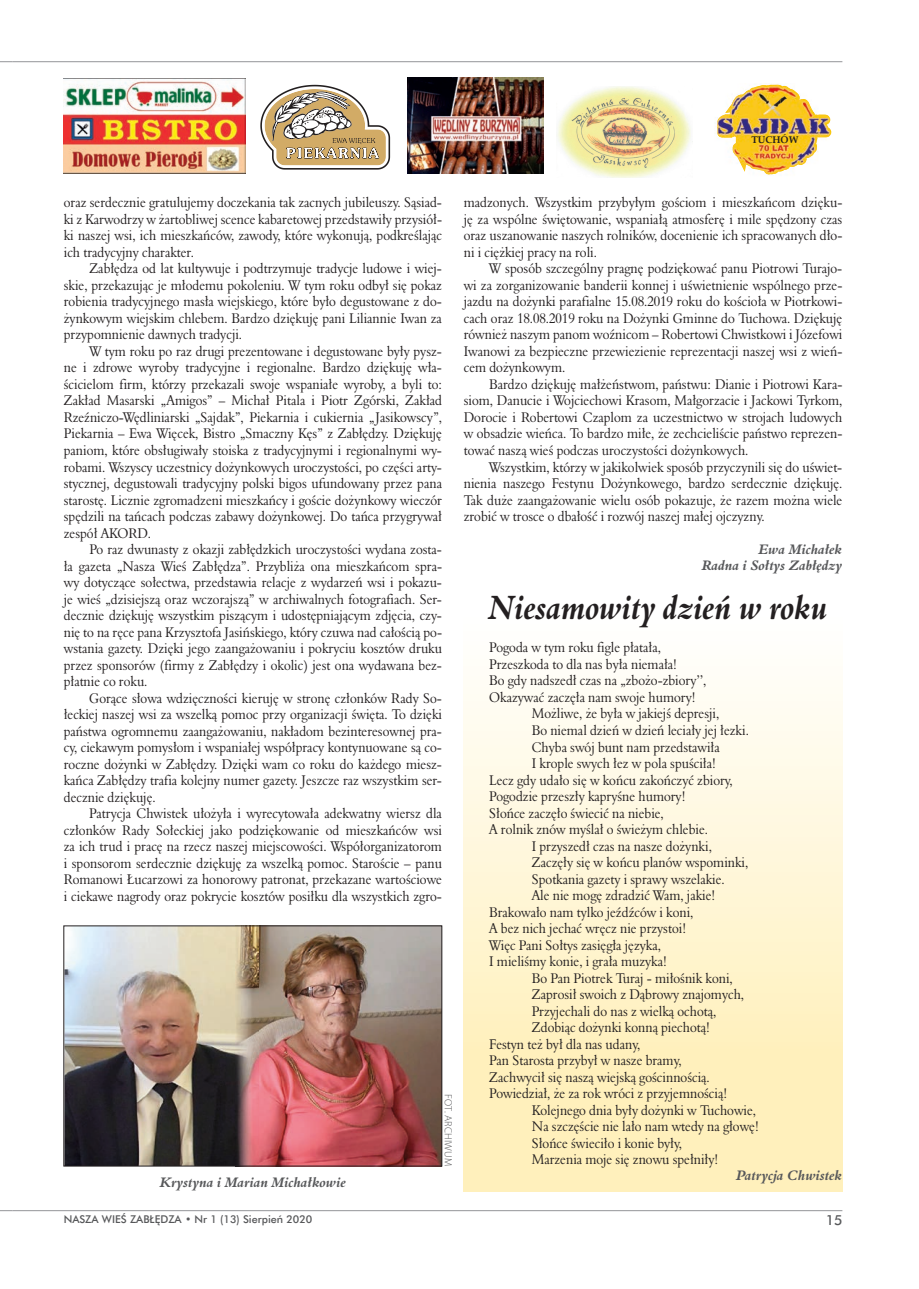
<style>
.page{position:relative;width:919px;height:1289px;background:#fff}
.page>*{position:absolute;margin:0;border:0;box-sizing:border-box;transform-origin:0 0}
.t1{font:italic 700 33px "Aldine 401 PL";color:#231f20;scale:.9 1}
.t2{font:13.8px/16.5px "Aldine 401 PL";color:#231f20;text-align:justify;scale:.9 1}
.t3{font:italic 700 13.5px/16.2px "Aldine 401 PL";color:#57585a;text-align:right}
.t4{font:13.5px "Futura Md PL";color:#57585a}
.t5{font:10.5px "Futura Md PL";color:#57585a}
.t6{font:300 10.5px "Myriad Pro";letter-spacing:.02em;color:#57585a}
.t7{font:700 9.75px "Palatino Linotype";color:#231f20}
</style>
<div class="page">
<svg style="left:0;top:61px;width:13px;height:1px"></svg>
<hr style="left:13px;top:61px;width:829px;height:1px;background:#939598">
<hr style="left:13px;top:1210px;width:829px;height:1px;background:#939598">
<svg style="left:0;top:1210px;width:13px;height:1px"></svg>
<div style="left:463px;top:583px;width:379px;height:608px;background:linear-gradient(to bottom,#fff,#ffedb0)"></div>
<img style="left:64px;top:78px;width:182px;height:95px">
<svg style="left:260px;top:85px;width:130px;height:85px"></svg>
<img style="left:407px;top:77px;width:136px;height:96px">
<img style="left:557px;top:87px;width:134px;height:91px">
<img style="left:717px;top:85px;width:114px;height:89px">
<img style="left:757px;top:93px;width:23px;height:23px">
<img style="left:764px;top:96px;width:22px;height:21px">
<img style="left:762px;top:99px;width:18px;height:17px">
<img style="left:66px;top:927px;width:374px;height:237px">
<img style="left:235px;top:927px;width:23px;height:237px">
<div style="left:64px;top:925px;width:378px;height:241px;border:1px solid #231f20"></div>
<p class="t7" style="left:751px;top:132px;width:49px">TUCHÓW</p>
<p class="t2" style="left:64px;top:194px;width:422px">oraz serdecznie gratulujemy doczekania tak zacnych jubileuszy. Sąsiad&shy;ki z Karwodrzy w żartobliwej scence kabaretowej przedstawiły przysiół&shy;ki naszej wsi, ich mieszkańców, zawody, które wykonują, podkreślając ich tradycyjny charakter.</p>
<p class="t2" style="left:64px;top:260px;width:421px;text-indent:26px">Zabłędza od lat kultywuje i podtrzymuje tradycje ludowe i wiej&shy;skie, przekazując je młodemu pokoleniu. W tym roku odbył się pokaz robienia tradycyjnego masła wiejskiego, które było degustowane z do&shy;żynkowym wiejskim chlebem. Bardzo dziękuję pani Liliannie Iwan za przypomnienie dawnych tradycji.</p>
<p class="t2" style="left:64px;top:342px;width:421px;text-indent:26px">W tym roku po raz drugi prezentowane i degustowane były pysz&shy;ne i zdrowe wyroby tradycyjne i regionalne. Bardzo dziękuję wła&shy;ścicielom firm, którzy przekazali swoje wspaniałe wyroby, a byli to:<br>Zakład Masarski „Amigos” – Michał Pitala i Piotr Zgórski, Zakład Rzeźniczo-Wędliniarski „Sajdak”, Piekarnia i cukiernia „Jasikowscy”, Piekarnia – Ewa Więcek, Bistro „Smaczny Kęs” z Zabłędzy. Dziękuję paniom, które obsługiwały stoiska z tradycyjnymi i regionalnymi wy&shy;robami. Wszyscy uczestnicy dożynkowych uroczystości, po części arty&shy;stycznej, degustowali tradycyjny polski bigos ufundowany przez pana starostę. Licznie zgromadzeni mieszkańcy i goście dożynkowy wieczór spędzili na tańcach podczas zabawy dożynkowej. Do tańca przygrywał zespół AKORD.</p>
<p class="t2" style="left:64px;top:541px;width:422px;text-indent:26px">Po raz dwunasty z okazji zabłędzkich uroczystości wydana zosta&shy;ła gazeta „Nasza Wieś Zabłędza”. Przybliża ona mieszkańcom spra&shy;wy dotyczące sołectwa, przedstawia relacje z wydarzeń wsi i pokazu&shy;je wieś „dzisiejszą oraz wczorajszą” w archiwalnych fotografiach. Ser&shy;decznie dziękuję wszystkim piszącym i udostępniającym zdjęcia, czy&shy;nię to na ręce pana Krzysztofa Jasińskiego, który czuwa nad całością po&shy;wstania gazety. Dzięki jego zaangażowaniu i pokryciu kosztów druku przez sponsorów (firmy z Zabłędzy i okolic) jest ona wydawana bez&shy;płatnie co roku.</p>
<p class="t2" style="left:64px;top:689px;width:422px;text-indent:26px">Gorące słowa wdzięczności kieruję w stronę członków Rady So&shy;łeckiej naszej wsi za wszelką pomoc przy organizacji święta. To dzięki państwa ogromnemu zaangażowaniu, nakładom bezinteresownej pra&shy;cy, ciekawym pomysłom i wspaniałej współpracy kontynuowane są co&shy;roczne dożynki w Zabłędzy. Dzięki wam co roku do każdego miesz&shy;kańca Zabłędzy trafia kolejny numer gazety. Jeszcze raz wszystkim ser&shy;decznie dziękuję.</p>
<p class="t2" style="left:64px;top:805px;width:421px;text-indent:26px">Patrycja Chwistek ułożyła i wyrecytowała adekwatny wiersz dla członków Rady Sołeckiej jako podziękowanie od mieszkańców wsi za ich trud i pracę na rzecz naszej miejscowości. Współorganizatorom i sponsorom serdecznie dziękuję za wszelką pomoc. Staroście – panu Romanowi Łucarzowi za honorowy patronat, przekazane wartościowe i ciekawe nagrody oraz pokrycie kosztów posiłku dla wszystkich zgro-</p>
<p class="t3" style="left:160px;top:1173px;width:187px">Krystyna i Marian Michałkowie</p>
<p class="t6" style="left:454px;top:1094px;width:73px;rotate:90deg">FOT. ARCHIWUM</p>
<p class="t2" style="left:463px;top:194px;width:422px">madzonych. Wszystkim przybyłym gościom i mieszkańcom dzięku&shy;ję za wspólne świętowanie, wspaniałą atmosferę i mile spędzony czas oraz uszanowanie naszych rolników, docenienie ich spracowanych dło&shy;ni i ciężkiej pracy na roli.</p>
<p class="t2" style="left:463px;top:260px;width:422px;text-indent:26px">W sposób szczególny pragnę podziękować panu Piotrowi Turajo&shy;wi za zorganizowanie banderii konnej i uświetnienie wspólnego prze&shy;jazdu na dożynki parafialne 15.08.2019 roku do kościoła w Piotrkowi&shy;cach oraz 18.08.2019 roku na Dożynki Gminne do Tuchowa. Dziękuję również naszym panom woźnicom – Robertowi Chwistkowi i Józefowi Iwanowi za bezpieczne przewiezienie reprezentacji naszej wsi z wień&shy;cem dożynkowym.</p>
<p class="t2" style="left:463px;top:375px;width:422px;text-indent:26px">Bardzo dziękuję małżeństwom, państwu: Dianie i Piotrowi Kara&shy;siom, Danucie i Wojciechowi Krasom, Małgorzacie i Jackowi Tyrkom, Dorocie i Robertowi Czaplom za uczestnictwo w strojach ludowych w obsadzie wieńca. To bardzo miłe, że zechcieliście państwo reprezen&shy;tować naszą wieś podczas uroczystości dożynkowych.</p>
<p class="t2" style="left:463px;top:458px;width:422px;text-indent:26px">Wszystkim, którzy w jakikolwiek sposób przyczynili się do uświet&shy;nienia naszego Festynu Dożynkowego, bardzo serdecznie dziękuję.<br>Tak duże zaangażowanie wielu osób pokazuje, że razem można wiele zrobić w trosce o dbałość i rozwój naszej małej ojczyzny.</p>
<p class="t3" style="left:702px;top:540px;width:142px">Ewa Michałek<br>Radna i Sołtys Zabłędzy</p>
<h1 class="t1" style="left:489px;top:586px;width:378px">Niesamowity dzień w roku</h1>
<p class="t2" style="left:489px;top:639px;width:192px">Pogoda w tym roku figle płatała,</p>
<p class="t2" style="left:489px;top:655px;width:210px">Przeszkoda to dla nas była niemała!</p>
<p class="t2" style="left:489px;top:672px;width:243px">Bo gdy nadszedł czas na „zbożo-zbiory’’,</p>
<p class="t2" style="left:489px;top:688px;width:231px">Okazywać zaczęła nam swoje humory!</p>
<p class="t2" style="left:531px;top:705px;width:210px">Możliwe, że była w jakiejś depresji,</p>
<p class="t2" style="left:531px;top:721px;width:243px">Bo niemal dzień w dzień leciały jej łezki.</p>
<p class="t2" style="left:531px;top:738px;width:210px">Chyba swój bunt nam przedstawiła</p>
<p class="t2" style="left:531px;top:754px;width:206px">I krople swych łez w pola spuściła!</p>
<p class="t2" style="left:489px;top:771px;width:272px">Lecz gdy udało się w końcu zakończyć zbiory,</p>
<p class="t2" style="left:489px;top:787px;width:219px">Pogodzie przeszły kapryśne humory!</p>
<p class="t2" style="left:489px;top:804px;width:195px">Słońce zaczęło świecić na niebie,</p>
<p class="t2" style="left:489px;top:820px;width:244px">A rolnik znów myślał o świeżym chlebie.</p>
<p class="t2" style="left:531px;top:837px;width:201px">I przyszedł czas na nasze dożynki,</p>
<p class="t2" style="left:531px;top:853px;width:242px">Zaczęły się w końcu planów wspominki,</p>
<p class="t2" style="left:531px;top:870px;width:216px">Spotkania gazety i sprawy wszelakie.</p>
<p class="t2" style="left:531px;top:886px;width:205px">Ale nie mogę zdradzić Wam, jakie!</p>
<p class="t2" style="left:489px;top:903px;width:228px">Brakowało nam tylko jeźdźców i koni,</p>
<p class="t2" style="left:489px;top:919px;width:220px">A bez nich jechać wręcz nie przystoi!</p>
<p class="t2" style="left:489px;top:936px;width:192px">Więc Pani Sołtys zasięgła języka,</p>
<p class="t2" style="left:489px;top:952px;width:199px">I mieliśmy konie, i grała muzyka!</p>
<p class="t2" style="left:531px;top:969px;width:225px">Bo Pan Piotrek Turaj - miłośnik koni,</p>
<p class="t2" style="left:531px;top:985px;width:237px">Zaprosił swoich z Dąbrowy znajomych,</p>
<p class="t2" style="left:531px;top:1002px;width:206px">Przyjechali do nas z wielką ochotą,</p>
<p class="t2" style="left:531px;top:1018px;width:199px">Zdobiąc dożynki konną piechotą!</p>
<p class="t2" style="left:489px;top:1035px;width:169px">Festyn też był dla nas udany,</p>
<p class="t2" style="left:489px;top:1051px;width:215px">Pan Starosta przybył w nasze bramy,</p>
<p class="t2" style="left:489px;top:1068px;width:246px">Zachwycił się naszą wiejską gościnnością.</p>
<p class="t2" style="left:489px;top:1084px;width:266px">Powiedział, że za rok wróci z przyjemnością!</p>
<p class="t2" style="left:531px;top:1101px;width:251px">Kolejnego dnia były dożynki w Tuchowie,</p>
<p class="t2" style="left:531px;top:1117px;width:254px">Na szczęście nie lało nam wtedy na głowę!</p>
<p class="t2" style="left:531px;top:1134px;width:168px">Słońce świeciło i konie były,</p>
<p class="t2" style="left:531px;top:1150px;width:209px">Marzenia moje się znowu spełniły!</p>
<p class="t3" style="left:736px;top:1167px;width:107px">Patrycja Chwistek</p>
<p class="t5" style="left:64px;top:1212px;width:250px">NASZA WIEŚ ZABŁĘDZA • Nr 1 (13) Sierpień 2020</p>
<p class="t4" style="left:825px;top:1211px;width:18px">15</p>
</div>
